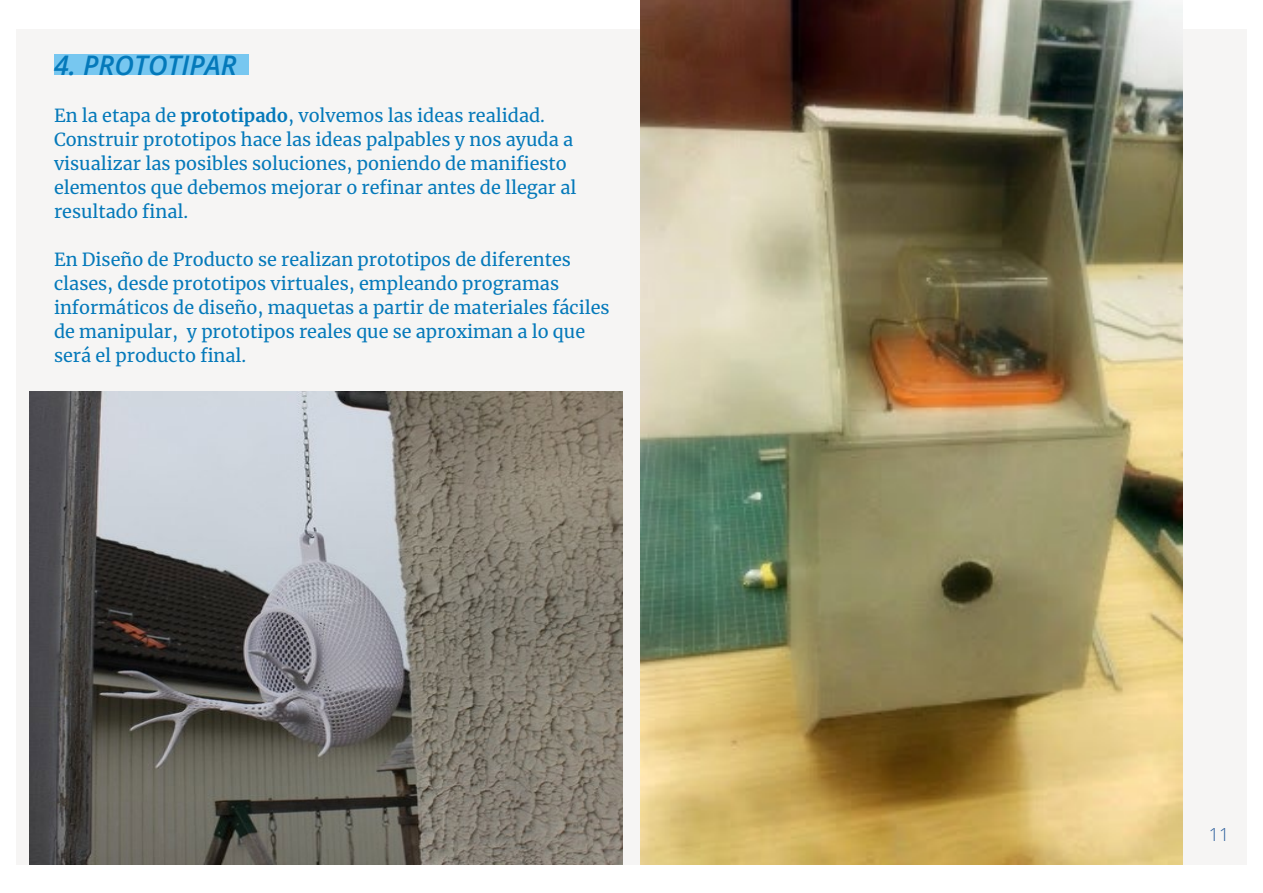
<style>
.page{position:relative;width:1263px;height:893px;background:#fff}
.page>*{position:absolute;margin:0;border:0;box-sizing:border-box;transform-origin:0 0}
.t1{font:italic 600 27px "Open Sans";color:#0479ba}
.t2{font:18px/24px "Merriweather";color:#0479ba}
.t3{font:300 18px "Open Sans";color:#275b9b}
.s1{font-weight:700}
</style>
<div class="page">
<div style="left:16px;top:29px;width:1230px;height:835px;background:#f6f5f4"></div>
<div style="left:54px;top:54px;width:194px;height:21px;background:#77c7f0"></div>
<img style="left:30px;top:392px;width:592px;height:472px">
<img style="left:640px;top:0;width:542px;height:864px">
<h1 class="t1" style="left:54px;top:46px;width:184px">4. PROTOTIPAR</h1>
<p class="t2" style="left:54px;top:103px;width:524px">En la etapa de <span class="s1">prototipado</span>, volvemos las ideas realidad.<br>Construir prototipos hace las ideas palpables y nos ayuda a visualizar las posibles soluciones, poniendo de manifiesto elementos que debemos mejorar o refinar antes de llegar al resultado final.</p>
<p class="t2" style="left:54px;top:247px;width:557px">En Diseño de Producto se realizan prototipos de diferentes clases, desde prototipos virtuales, empleando programas informáticos de diseño, maquetas a partir de materiales fáciles de manipular, y prototipos reales que se aproximan a lo que será el producto final.</p>
<p class="t3" style="left:1209px;top:822px;width:22px">11</p>
</div>
